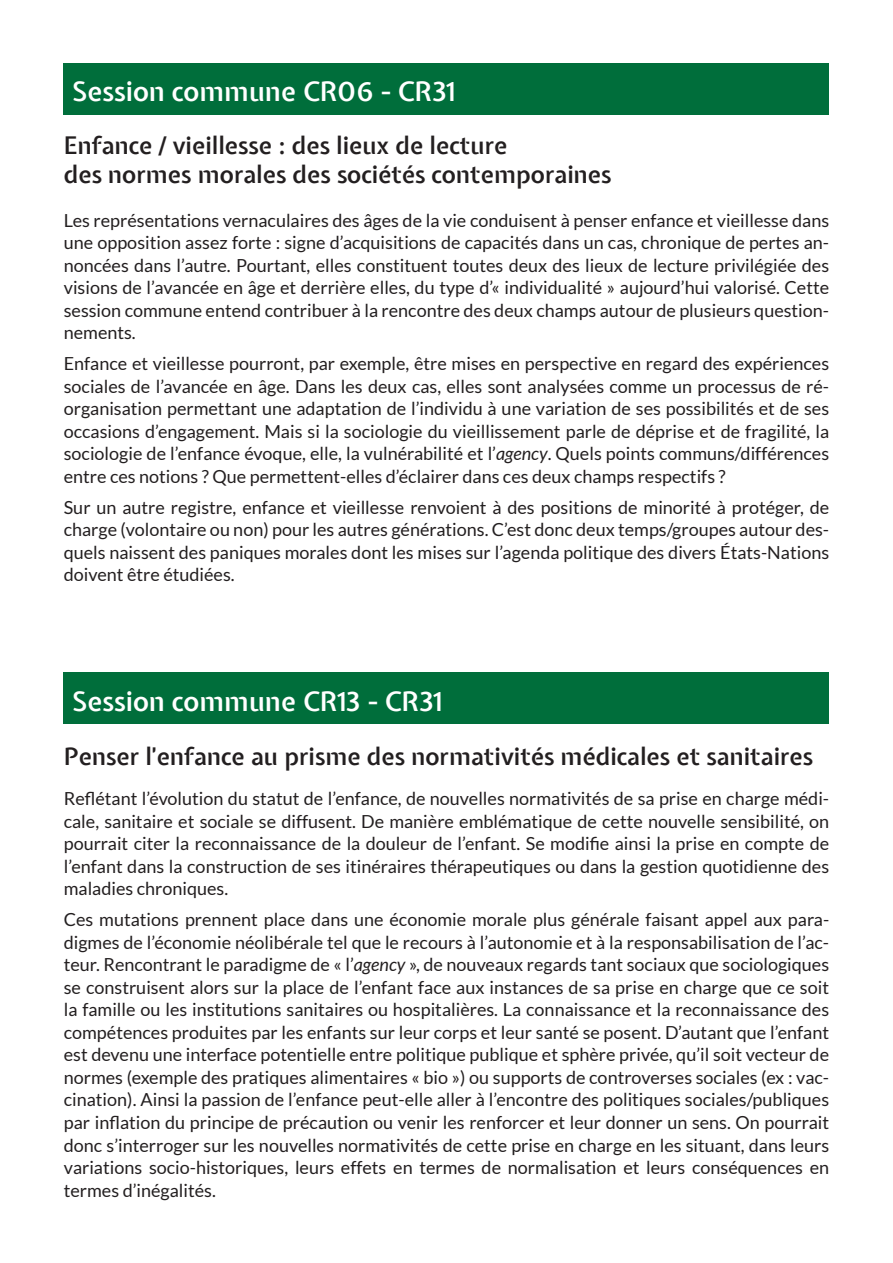
<style>
.page{position:relative;width:893px;height:1263px;background:#fff}
.page>*{position:absolute;margin:0;border:0;box-sizing:border-box;transform-origin:0 0}
.t1{font:600 27px "Expletus Sans";color:#fff}
.t2{font:600 24px/28.8px "Expletus Sans";color:#231f20}
.t3{font:18px/22.5px "Lato";color:#231f20;text-align:justify}
.s1{font-style:italic}
</style>
<div class="page">
<div style="left:64px;top:673px;width:765px;height:51px;background:#006e3b"></div>
<div style="left:64px;top:64px;width:765px;height:51px;background:#006e3b"></div>
<h1 class="t1" style="left:72px;top:77px;width:385px">Session commune CR06 - CR31</h1>
<h2 class="t2" style="left:64px;top:132px;width:549px">Enfance / vieillesse : des lieux de lecture<br>des normes morales des sociétés contemporaines</h2>
<p class="t3" style="left:64px;top:209px;width:767px">Les représentations vernaculaires des âges de la vie conduisent à penser enfance et vieillesse dans une opposition assez forte : signe d’acquisitions de capacités dans un cas, chronique de pertes an&shy;noncées dans l’autre. Pourtant, elles constituent toutes deux des lieux de lecture privilégiée des visions de l’avancée en âge et derrière elles, du type d’« individualité » aujourd’hui valorisé. Cette session commune entend contribuer à la rencontre des deux champs autour de plusieurs question&shy;nements.</p>
<p class="t3" style="left:64px;top:352px;width:767px">Enfance et vieillesse pourront, par exemple, être mises en perspective en regard des expériences sociales de l’avancée en âge. Dans les deux cas, elles sont analysées comme un processus de ré&shy;organisation permettant une adaptation de l’individu à une variation de ses possibilités et de ses occasions d’engagement. Mais si la sociologie du vieillissement parle de déprise et de fragilité, la sociologie de l’enfance évoque, elle, la vulnérabilité et l’<span class="s1">agency</span>. Quels points communs/différences entre ces notions ? Que permettent-elles d’éclairer dans ces deux champs respectifs ?</p>
<p class="t3" style="left:64px;top:496px;width:767px">Sur un autre registre, enfance et vieillesse renvoient à des positions de minorité à protéger, de charge (volontaire ou non) pour les autres générations. C’est donc deux temps/groupes autour des&shy;quels naissent des paniques morales dont les mises sur l’agenda politique des divers États-Nations doivent être étudiées.</p>
<h1 class="t1" style="left:72px;top:686px;width:372px">Session commune CR13 - CR31</h1>
<h2 class="t2" style="left:64px;top:743px;width:751px">Penser l’enfance au prisme des normativités médicales et sanitaires</h2>
<p class="t3" style="left:64px;top:787px;width:767px">Reflétant l’évolution du statut de l’enfance, de nouvelles normativités de sa prise en charge médi&shy;cale, sanitaire et sociale se diffusent. De manière emblématique de cette nouvelle sensibilité, on pourrait citer la reconnaissance de la douleur de l’enfant. Se modifie ainsi la prise en compte de l’enfant dans la construction de ses itinéraires thérapeutiques ou dans la gestion quotidienne des maladies chroniques.</p>
<p class="t3" style="left:64px;top:908px;width:767px">Ces mutations prennent place dans une économie morale plus générale faisant appel aux para&shy;digmes de l’économie néolibérale tel que le recours à l’autonomie et à la responsabilisation de l’ac&shy;teur. Rencontrant le paradigme de « l’<span class="s1">agency</span> », de nouveaux regards tant sociaux que sociologiques se construisent alors sur la place de l’enfant face aux instances de sa prise en charge que ce soit la famille ou les institutions sanitaires ou hospitalières. La connaissance et la reconnaissance des compétences produites par les enfants sur leur corps et leur santé se posent. D’autant que l’enfant est devenu une interface potentielle entre politique publique et sphère privée, qu’il soit vecteur de normes (exemple des pratiques alimentaires « bio ») ou supports de controverses sociales (ex : vac&shy;cination). Ainsi la passion de l’enfance peut-elle aller à l’encontre des politiques sociales/publiques par inflation du principe de précaution ou venir les renforcer et leur donner un sens. On pourrait donc s’interroger sur les nouvelles normativités de cette prise en charge en les situant, dans leurs variations socio-historiques, leurs effets en termes de normalisation et leurs conséquences en termes d’inégalités.</p>
</div>
